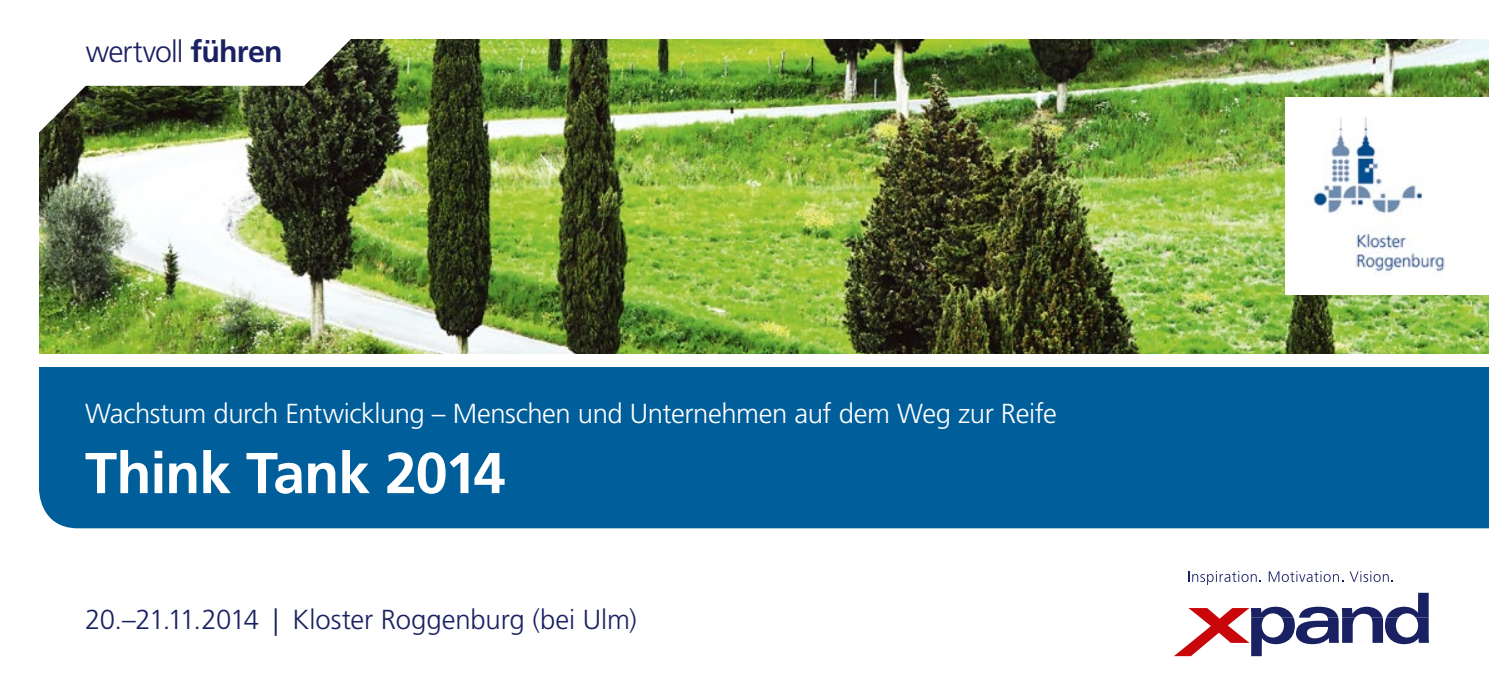
<style>
.page{position:relative;width:1489px;height:695px;background:#fff}
.page>*{position:absolute;margin:0;border:0;box-sizing:border-box;transform-origin:0 0}
.t1{font:700 57.5px "Frutiger LT Std";letter-spacing:-.02em;color:#fff}
.t2{font:300 30.25px "Frutiger LT Std";letter-spacing:-.03em;color:#1a2162}
.t3{font:300 27.5px "Frutiger LT Std";letter-spacing:-.02em;color:#fff}
.t4{font:300 27.5px "Frutiger LT Std";letter-spacing:-.005em;color:#1a2162}
.s1{font-weight:700}
</style>
<div class="page">
<img style="left:39px;top:39px;width:1449px;height:618px">
<svg style="left:1173px;top:592px;width:255px;height:64px"></svg>
<svg style="left:1188px;top:571px;width:72px;height:14px"></svg>
<svg style="left:1268px;top:571px;width:74px;height:11px"></svg>
<svg style="left:1349px;top:571px;width:43px;height:11px"></svg>
<p class="t2" style="left:86px;top:34px;width:198px">wertvoll <span class="s1">führen</span></p>
<p class="t3" style="left:85px;top:398px;width:973px">Wachstum durch Entwicklung – Menschen und Unternehmen auf dem Weg zur Reife</p>
<h1 class="t1" style="left:85px;top:439px;width:422px">Think Tank 2014</h1>
<p class="t4" style="left:85px;top:603px;width:553px">20.–21.11.2014 | Kloster Roggenburg (bei Ulm)</p>
</div>
